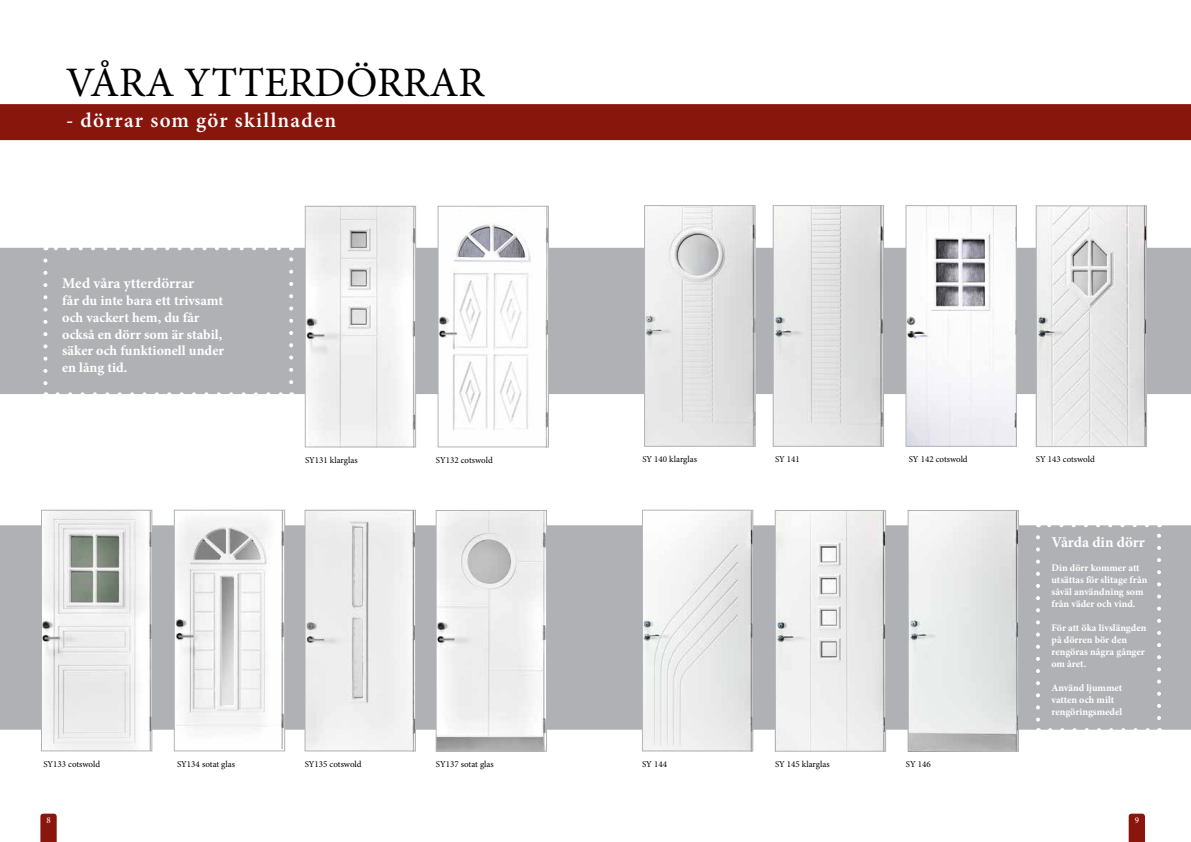
<style>
.page{position:relative;width:1191px;height:842px;background:#fff}
.page>*{position:absolute;margin:0;border:0;box-sizing:border-box;transform-origin:0 0}
.t1{font:42px "Minion Pro";color:#000}
.t2{font:600 21px "Minion Pro";letter-spacing:.06em;color:#fff}
.t3{font:700 15px "Minion Pro";letter-spacing:-.005em;color:#fff}
.t4{font:700 14px/16.8px "Minion Pro";color:#fff}
.t5{font:700 10px/12px "Minion Pro";color:#fff}
.t6{font:9px "Minion Pro";color:#000}
.t7{font:9px "Minion Pro";color:#fff}
</style>
<div class="page">
<svg style="left:40px;top:814px;width:17px;height:28px"></svg>
<svg style="left:1128px;top:814px;width:17px;height:28px"></svg>
<div style="left:0;top:104px;width:1191px;height:36px;background:#89160d"></div>
<div style="left:0;top:248px;width:1191px;height:146px;background:#afb1b4"></div>
<svg style="left:58px;top:392px;width:227px;height:2px"></svg>
<svg style="left:52px;top:247px;width:227px;height:3px"></svg>
<svg style="left:43px;top:260px;width:4px;height:134px"></svg>
<svg style="left:289px;top:248px;width:4px;height:134px"></svg>
<div style="left:0;top:525px;width:1191px;height:205px;background:#afb1b4"></div>
<svg style="left:1050px;top:728px;width:103px;height:2px"></svg>
<svg style="left:1036px;top:537px;width:4px;height:193px"></svg>
<svg style="left:1157px;top:525px;width:4px;height:193px"></svg>
<svg style="left:1038px;top:525px;width:108px;height:2px"></svg>
<img style="left:438px;top:512px;width:106px;height:237px">
<div style="left:436px;top:510px;width:110px;height:241px;border:1px solid #b1b4b6"></div>
<img style="left:777px;top:512px;width:106px;height:237px">
<img style="left:910px;top:512px;width:106px;height:237px">
<div style="left:775px;top:510px;width:110px;height:241px;border:1px solid #b1b4b6"></div>
<div style="left:908px;top:510px;width:110px;height:241px;border:1px solid #b1b4b6"></div>
<img style="left:43px;top:512px;width:107px;height:237px">
<img style="left:176px;top:512px;width:107px;height:236px">
<img style="left:775px;top:207px;width:106px;height:237px">
<img style="left:908px;top:207px;width:106px;height:237px">
<img style="left:307px;top:512px;width:106px;height:237px">
<img style="left:646px;top:207px;width:107px;height:237px">
<div style="left:41px;top:510px;width:111px;height:241px;border:1px solid #b1b4b6"></div>
<div style="left:174px;top:510px;width:111px;height:241px;border:1px solid #b1b4b6"></div>
<div style="left:773px;top:205px;width:110px;height:241px;border:1px solid #b1b4b6"></div>
<div style="left:906px;top:205px;width:110px;height:241px;border:1px solid #b1b4b6"></div>
<div style="left:305px;top:510px;width:110px;height:241px;border:1px solid #b1b4b6"></div>
<div style="left:644px;top:205px;width:111px;height:241px;border:1px solid #b1b4b6"></div>
<img style="left:307px;top:208px;width:107px;height:237px">
<img style="left:440px;top:224px;width:106px;height:221px">
<div style="left:305px;top:206px;width:111px;height:241px;border:1px solid #b1b4b6"></div>
<div style="left:438px;top:206px;width:110px;height:241px;border:1px solid #b1b4b6"></div>
<img style="left:644px;top:512px;width:107px;height:237px">
<div style="left:642px;top:510px;width:111px;height:241px;border:1px solid #b1b4b6"></div>
<img style="left:1038px;top:208px;width:106px;height:237px">
<div style="left:1036px;top:206px;width:110px;height:241px;border:1px solid #b1b4b6"></div>
<h1 class="t1" style="left:66px;top:54px;width:420px">VÅRA YTTERDÖRRAR</h1>
<h2 class="t2" style="left:66px;top:106px;width:272px">- dörrar som gör skillnaden</h2>
<h3 class="t3" style="left:62px;top:273px;width:134px">Med våra ytterdörrar</h3>
<h3 class="t4" style="left:62px;top:292px;width:163px">får du inte bara ett trivsamt och vackert hem, du får också en dörr som är stabil, säker och funktionell under en lång tid.</h3>
<p class="t6" style="left:43px;top:758px;width:58px">SY133 cotswold</p>
<p class="t6" style="left:177px;top:758px;width:59px">SY134 sotat glas</p>
<p class="t6" style="left:305px;top:454px;width:54px">SY131 klarglas</p>
<p class="t6" style="left:436px;top:454px;width:58px">SY132 cotswold</p>
<p class="t6" style="left:775px;top:453px;width:26px">SY 141</p>
<p class="t6" style="left:909px;top:453px;width:60px">SY 142 cotswold</p>
<p class="t6" style="left:642px;top:453px;width:56px">SY 140 klarglas</p>
<p class="t6" style="left:305px;top:758px;width:58px">SY135 cotswold</p>
<p class="t6" style="left:436px;top:758px;width:59px">SY137 sotat glas</p>
<p class="t6" style="left:775px;top:758px;width:56px">SY 145 klarglas</p>
<p class="t6" style="left:906px;top:758px;width:26px">SY 146</p>
<p class="t6" style="left:642px;top:758px;width:26px">SY 144</p>
<p class="t6" style="left:1036px;top:453px;width:60px">SY 143 cotswold</p>
<h3 class="t3" style="left:1051px;top:532px;width:95px">Vårda din dörr</h3>
<p class="t5" style="left:1051px;top:562px;width:97px">Din dörr kommer att utsättas för slitage från såväl användning som från väder och vind.</p>
<p class="t5" style="left:1051px;top:622px;width:96px">För att öka livslängden på dörren bör den rengöras några gånger om året.</p>
<p class="t5" style="left:1051px;top:682px;width:72px">Använd ljummet vatten och milt rengöringsmedel</p>
<p class="t7" style="left:46px;top:814px;width:6px">8</p>
<p class="t7" style="left:1134px;top:814px;width:6px">9</p>
</div>
